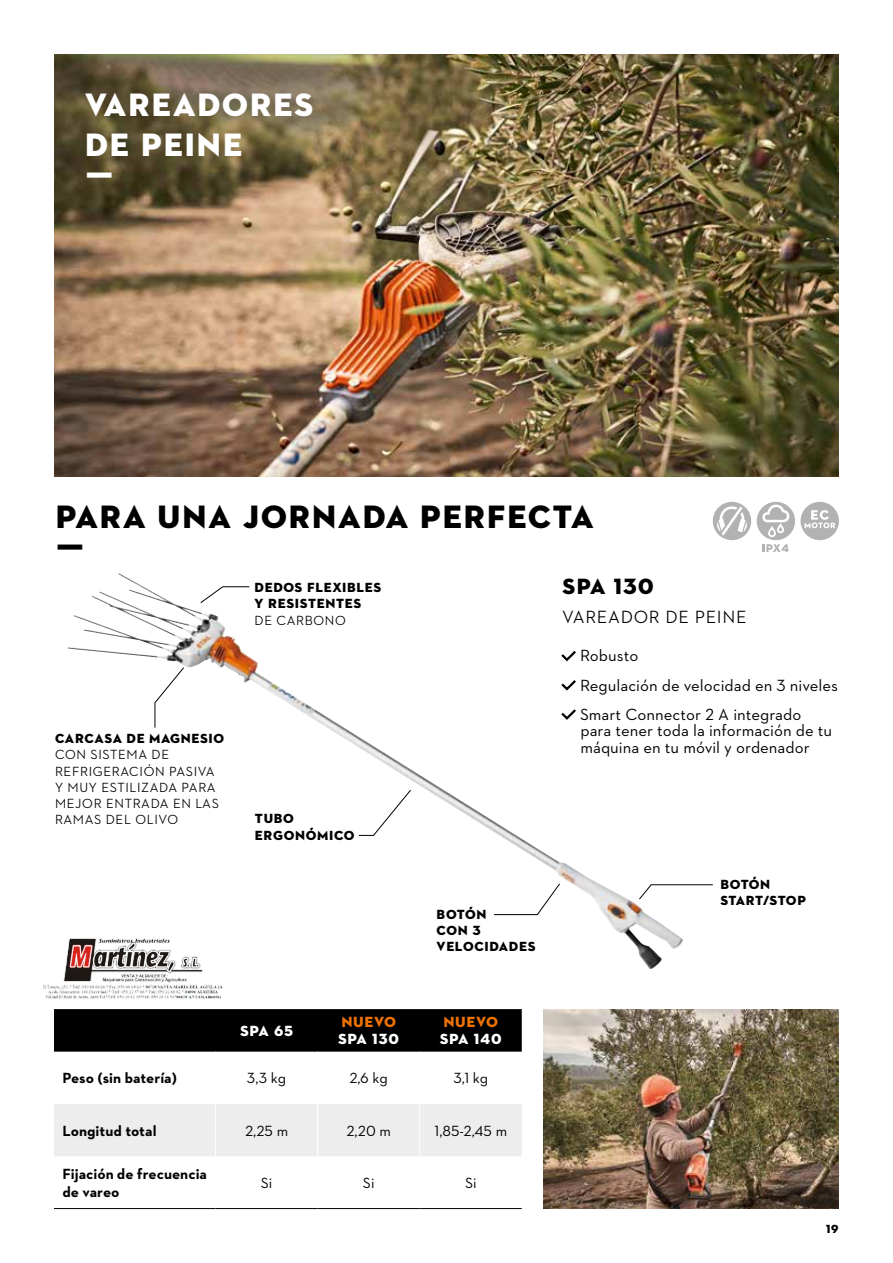
<style>
.page{position:relative;width:893px;height:1263px;background:#fff}
.page>*{position:absolute;margin:0;border:0;box-sizing:border-box;transform-origin:0 0}
.t1{font:33px/39.6px "STIHL Contraface Display Titling";color:#000}
.t2{font:33px/39.6px "STIHL Contraface Display Titling";color:#fff}
.t3{font:22.5px "STIHL Contraface Display Titling";color:#000}
.t4{font:500 18px "STIHL Contraface Display";color:#000}
.t5{font:16.5px/29.2px "STIHL Contraface Text";color:#000}
.t6{font:700 15px/18px "STIHL Contraface Text";color:#000}
.t7{font:15px "STIHL Contraface Text";letter-spacing:-.005em;color:#000}
.t8{font:15px "STIHL Contraface Display Titling";color:#fff}
.t9{font:15px "STIHL Contraface Display Titling";letter-spacing:-.005em;color:#ee7203}
.t10{font:500 13.5px/16.2px "STIHL Contraface Display";color:#000}
.t11{font:13.5px/16.2px "STIHL Contraface Display Titling";color:#000}
.t12{font:13.5px/16.2px "STIHL Contraface Display Titling";letter-spacing:-.025em;color:#000}
.t13{font:12px "STIHL Contraface Display Titling";color:#000}
</style>
<div class="page">
<img style="left:68px;top:573px;width:182px;height:110px">
<img style="left:54px;top:54px;width:785px;height:423px">
<svg style="left:561px;top:651px;width:15px;height:11px"></svg>
<svg style="left:561px;top:680px;width:15px;height:11px"></svg>
<svg style="left:561px;top:709px;width:15px;height:11px"></svg>
<img style="left:543px;top:1009px;width:296px;height:200px">
<div style="left:54px;top:1009px;width:468px;height:43px;background:#000"></div>
<div style="left:54px;top:1104px;width:468px;height:52px;background:#ededed"></div>
<hr style="left:215px;top:1104px;width:1px;height:52px;background:#fff">
<hr style="left:317px;top:1104px;width:1px;height:52px;background:#fff">
<hr style="left:419px;top:1104px;width:1px;height:52px;background:#fff">
<hr style="left:54px;top:1208px;width:162px;height:1px;background:#000">
<hr style="left:216px;top:1208px;width:102px;height:1px;background:#000">
<hr style="left:318px;top:1208px;width:102px;height:1px;background:#000">
<hr style="left:420px;top:1208px;width:102px;height:1px;background:#000">
<svg style="left:154px;top:667px;width:30px;height:61px"></svg>
<svg style="left:358px;top:790px;width:53px;height:46px"></svg>
<svg style="left:639px;top:884px;width:74px;height:16px"></svg>
<svg style="left:200px;top:586px;width:50px;height:17px"></svg>
<svg style="left:494px;top:883px;width:66px;height:32px"></svg>
<div style="left:801px;top:502px;width:38px;height:38px;background:#b3b2b2;border-radius:50%"></div>
<svg style="left:804px;top:510px;width:31px;height:18px"></svg>
<div style="left:757px;top:502px;width:38px;height:38px;background:#b3b2b2;border-radius:50%"></div>
<svg style="left:762px;top:505px;width:27px;height:32px"></svg>
<svg style="left:762px;top:544px;width:26px;height:8px"></svg>
<div style="left:713px;top:502px;width:38px;height:38px;background:#b3b2b2;border-radius:50%"></div>
<svg style="left:717px;top:506px;width:30px;height:29px"></svg>
<img style="left:43px;top:938px;width:180px;height:62px">
<h1 class="t2" style="left:84px;top:85px;width:231px">VAREADORES<br>DE PEINE<br>Ƒ</h1>
<h1 class="t1" style="left:55px;top:497px;width:541px">PARA UNA JORNADA PERFECTA<br>Ƒ</h1>
<p class="t11" style="left:254px;top:580px;width:129px">DEDOS FLEXIBLES<br>Y RESISTENTES</p>
<p class="t10" style="left:254px;top:612px;width:93px">DE CARBONO</p>
<p class="t11" style="left:55px;top:730px;width:171px">CARCASA DE MAGNESIO</p>
<p class="t10" style="left:55px;top:747px;width:166px">CON SISTEMA DE<br>REFRIGERACIÓN PASIVA<br>Y MUY ESTILIZADA PARA<br>MEJOR ENTRADA EN LAS<br>RAMAS DEL OLIVO</p>
<p class="t11" style="left:255px;top:811px;width:102px">TUBO<br>ERGONÓMICO</p>
<p class="t8" style="left:240px;top:1021px;width:55px">SPA 65</p>
<p class="t9" style="left:341px;top:1013px;width:57px">NUEVO</p>
<p class="t8" style="left:338px;top:1029px;width:63px">SPA 130</p>
<p class="t11" style="left:436px;top:906px;width:101px">BOTÓN<br>CON 3<br>VELOCIDADES</p>
<p class="t9" style="left:443px;top:1013px;width:57px">NUEVO</p>
<p class="t8" style="left:440px;top:1029px;width:64px">SPA 140</p>
<p class="t6" style="left:63px;top:1069px;width:116px">Peso (sin batería)</p>
<p class="t7" style="left:247px;top:1069px;width:41px">3,3 kg</p>
<p class="t7" style="left:349px;top:1069px;width:40px">2,6 kg</p>
<p class="t7" style="left:453px;top:1069px;width:36px">3,1 kg</p>
<p class="t6" style="left:63px;top:1121px;width:96px">Longitud total</p>
<p class="t7" style="left:245px;top:1121px;width:45px">2,25 m</p>
<p class="t7" style="left:346px;top:1121px;width:46px">2,20 m</p>
<p class="t7" style="left:434px;top:1121px;width:74px">1,85-2,45 m</p>
<p class="t6" style="left:63px;top:1164px;width:146px">Fijación de frecuencia de vareo</p>
<p class="t7" style="left:261px;top:1173px;width:13px">Si</p>
<p class="t7" style="left:363px;top:1173px;width:13px">Si</p>
<p class="t7" style="left:465px;top:1173px;width:13px">Si</p>
<h2 class="t3" style="left:562px;top:572px;width:94px">SPA 130</h2>
<p class="t4" style="left:562px;top:607px;width:187px">VAREADOR DE PEINE</p>
<p class="t5" style="left:580px;top:641px;width:259px">Robusto<br>Regulación de velocidad en 3 niveles<br>Smart Connector 2 A integrado</p>
<p class="t5" style="left:580px;top:722px;width:253px;line-height:16.5px">para tener toda la información de tu máquina en tu móvil y ordenador</p>
<p class="t12" style="left:720px;top:876px;width:88px">BOTÓN<br>START/STOP</p>
<p class="t13" style="left:826px;top:1221px;width:15px">19</p>
</div>
